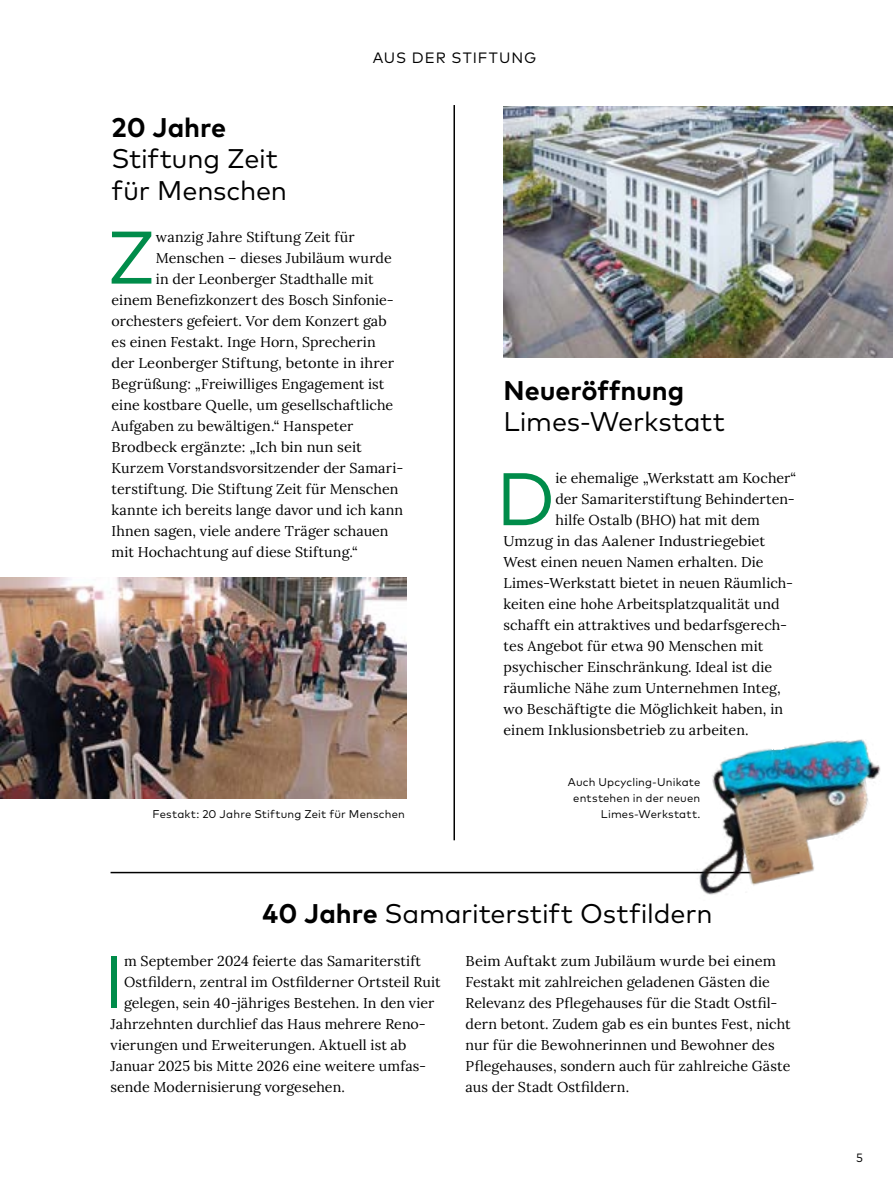
<style>
.page{position:relative;width:893px;height:1191px;background:#fff}
.page>*{position:absolute;margin:0;border:0;box-sizing:border-box;transform-origin:0 0}
.t1{font:74.25px "Mark OT";color:#008c4a}
.t2{font:27px/31.5px "Mark OT";letter-spacing:-.01em;color:#000}
.t3{font:700 27px "Mark OT";letter-spacing:-.005em;color:#000}
.t4{font:15px "Mark OT";letter-spacing:.065em;color:#000}
.t5{font:14.25px "Lora";letter-spacing:.005em;color:#000}
.t6{font:14.25px/21px "Lora";letter-spacing:.005em;color:#000;scale:1.04 1}
.t7{font:12px "Mark OT";color:#000}
.t8{font:11.25px/15.8px "Mark OT";letter-spacing:.015em;color:#000;text-align:center}
.s1{font-weight:700}
</style>
<div class="page">
<hr style="left:111px;top:872px;width:688px;height:1px;background:#000">
<hr style="left:453px;top:105px;width:2px;height:735px;background:#000">
<img style="left:0;top:578px;width:406px;height:220px">
<img style="left:504px;top:106px;width:389px;height:251px">
<img style="left:672px;top:739px;width:209px;height:156px">
<h2 class="t3" style="left:112px;top:110px;width:116px">20 Jahre</h2>
<h2 class="t2" style="left:112px;top:143px;width:177px">Stiftung Zeit für Menschen</h2>
<p class="t4" style="left:373px;top:48px;width:165px">AUS DER STIFTUNG</p>
<h1 class="t1" style="left:107px;top:212px;width:50px">Z</h1>
<p class="t5" style="left:156px;top:226px;width:200px">wanzig Jahre Stiftung Zeit für</p>
<p class="t5" style="left:156px;top:247px;width:237px">Menschen – dieses Jubiläum wurde</p>
<p class="t5" style="left:156px;top:268px;width:219px">in der Leonberger Stadthalle mit</p>
<p class="t5" style="left:112px;top:289px;width:284px">einem Benefizkonzert des Bosch Sinfonie-</p>
<p class="t5" style="left:112px;top:310px;width:277px">orchesters gefeiert. Vor dem Konzert gab</p>
<p class="t5" style="left:112px;top:331px;width:266px">es einen Festakt. Inge Horn, Sprecherin</p>
<p class="t5" style="left:112px;top:352px;width:284px">der Leonberger Stiftung, betonte in ihrer</p>
<p class="t5" style="left:112px;top:373px;width:274px">Begrüßung: „Freiwilliges Engagement ist</p>
<p class="t5" style="left:112px;top:394px;width:283px">eine kostbare Quelle, um gesellschaftliche</p>
<p class="t5" style="left:112px;top:415px;width:243px">Aufgaben zu bewältigen.“ Hanspeter</p>
<p class="t5" style="left:112px;top:436px;width:252px">Brodbeck ergänzte: „Ich bin nun seit</p>
<p class="t5" style="left:112px;top:457px;width:293px">Kurzem Vorstandsvorsitzender der Samari-</p>
<p class="t5" style="left:112px;top:478px;width:288px">terstiftung. Die Stiftung Zeit für Menschen</p>
<p class="t5" style="left:112px;top:499px;width:293px">kannte ich bereits lange davor und ich kann</p>
<p class="t5" style="left:112px;top:520px;width:278px">Ihnen sagen, viele andere Träger schauen</p>
<p class="t5" style="left:112px;top:541px;width:248px">mit Hochachtung auf diese Stiftung.“</p>
<h2 class="t3" style="left:503px;top:372px;width:182px">Neueröffnung</h2>
<h2 class="t2" style="left:503px;top:405px;width:223px">Limes-Werkstatt</h2>
<h1 class="t1" style="left:496px;top:453px;width:61px">D</h1>
<p class="t5" style="left:555px;top:467px;width:242px">ie ehemalige „Werkstatt am Kocher“</p>
<p class="t5" style="left:555px;top:488px;width:241px">der Samariterstiftung Behinderten-</p>
<p class="t5" style="left:555px;top:509px;width:206px">hilfe Ostalb (BHO) hat mit dem</p>
<p class="t6" style="left:504px;top:529px;width:253px">Umzug in das Aalener Industriegebiet</p>
<p class="t5" style="left:504px;top:551px;width:262px">West einen neuen Namen erhalten. Die</p>
<p class="t5" style="left:504px;top:572px;width:291px">Limes-Werkstatt bietet in neuen Räumlich-</p>
<p class="t5" style="left:504px;top:593px;width:278px">keiten eine hohe Arbeitsplatzqualität und</p>
<p class="t5" style="left:504px;top:614px;width:285px">schafft ein attraktives und bedarfsgerech-</p>
<p class="t5" style="left:504px;top:635px;width:261px">tes Angebot für etwa 90 Menschen mit</p>
<p class="t5" style="left:504px;top:656px;width:270px">psychischer Einschränkung. Ideal ist die</p>
<p class="t5" style="left:504px;top:677px;width:279px">räumliche Nähe zum Unternehmen Integ,</p>
<p class="t5" style="left:504px;top:698px;width:281px">wo Beschäftigte die Möglichkeit haben, in</p>
<p class="t5" style="left:504px;top:719px;width:247px">einem Inklusionsbetrieb zu arbeiten.</p>
<p class="t8" style="left:568px;top:774px;width:134px">Auch Upcycling-Unikate entstehen in der neuen</p>
<p class="t8" style="left:152px;top:806px;width:254px">Festakt: 20 Jahre Stiftung Zeit für Menschen</p>
<p class="t8" style="left:601px;top:806px;width:101px">Limes-Werkstatt.</p>
<h2 class="t2" style="left:263px;top:897px;width:451px"><span class="s1">40 Jahre</span> Samariterstift Ostfildern</h2>
<h1 class="t1" style="left:103px;top:936px;width:22px">I</h1>
<p class="t5" style="left:124px;top:950px;width:299px">m September 2024 feierte das Samariterstift</p>
<p class="t5" style="left:124px;top:971px;width:318px">Ostfildern, zentral im Ostfilderner Ortsteil Ruit</p>
<p class="t5" style="left:124px;top:992px;width:312px">gelegen, sein 40-jähriges Bestehen. In den vier</p>
<p class="t5" style="left:111px;top:1013px;width:317px">Jahrzehnten durchlief das Haus mehrere Reno-</p>
<p class="t5" style="left:111px;top:1034px;width:297px">vierungen und Erweiterungen. Aktuell ist ab</p>
<p class="t5" style="left:111px;top:1055px;width:317px">Januar 2025 bis Mitte 2026 eine weitere umfas-</p>
<p class="t5" style="left:111px;top:1076px;width:236px">sende Modernisierung vorgesehen.</p>
<p class="t6" style="left:466px;top:949px;width:314px">Beim Auftakt zum Jubiläum wurde bei einem Festakt mit zahlreichen geladenen Gästen die Relevanz des Pflegehauses für die Stadt Ostfil&shy;dern betont. Zudem gab es ein buntes Fest, nicht nur für die Bewohnerinnen und Bewohner des Pflegehauses, sondern auch für zahlreiche Gäste aus der Stadt Ostfildern.</p>
<p class="t7" style="left:856px;top:1150px;width:8px">5</p>
</div>
